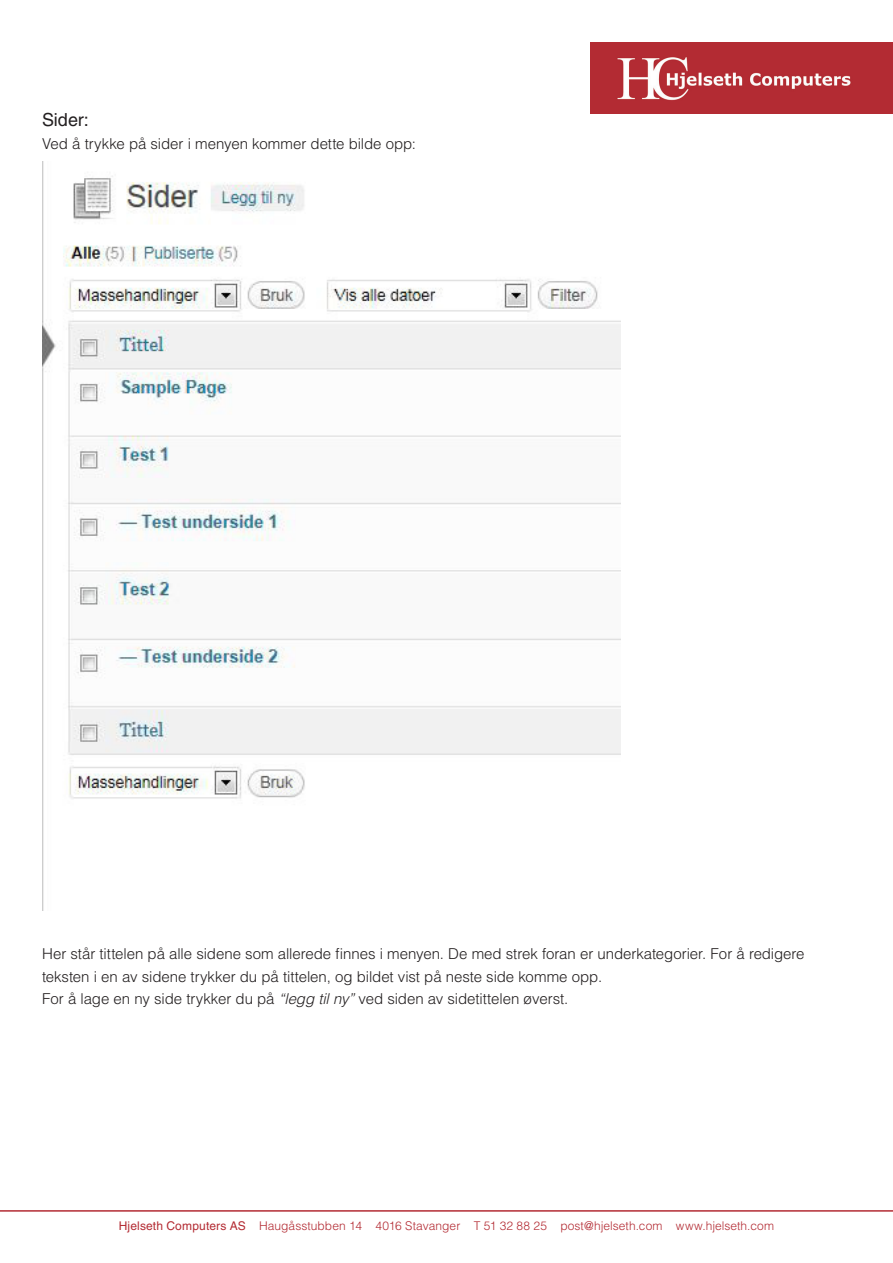
<style>
.page{position:relative;width:893px;height:1263px;background:#fff}
.page>*{position:absolute;margin:0;border:0;box-sizing:border-box;transform-origin:0 0}
.Mengdetekst{font:18px "Helvetica LT Std";color:#231f20}
.Mengdetekst-2{font:300 15px/22.5px "Helvetica LT Std";letter-spacing:-.005em;color:#231f20}
.t1{font:300 12px "Helvetica LT Std";letter-spacing:.005em;color:#b32b33}
.s1{font-style:italic}
.s2{font-weight:400}
</style>
<div class="page">
<img style="left:590px;top:43px;width:303px;height:71px">
<hr style="left:0;top:1210px;width:893px;height:1px;background:#b32b33">
<img style="left:43px;top:162px;width:578px;height:749px">
<p class="Mengdetekst" style="left:42px;top:110px;width:48px">Sider:</p>
<p class="Mengdetekst-2" style="left:42px;top:132px;width:376px">Ved å trykke på sider i menyen kommer dette bilde opp:</p>
<p class="Mengdetekst-2" style="left:42px;top:942px;width:764px">Her står tittelen på alle sidene som allerede finnes i menyen. De med strek foran er underkategorier. For å redigere teksten i en av sidene trykker du på tittelen, og bildet vist på neste side komme opp.</p>
<p class="Mengdetekst-2" style="left:42px;top:987px;width:528px">For å lage en ny side trykker du på <span class="s1">“legg til ny”</span> ved siden av sidetittelen øverst.</p>
<p class="t1" style="left:119px;top:1218px;width:657px"><span class="s2">Hjelseth Computers AS</span> Haugåsstubben 14 4016 Stavanger T 51 32 88 25 post@hjelseth.com www.hjelseth.com</p>
</div>
